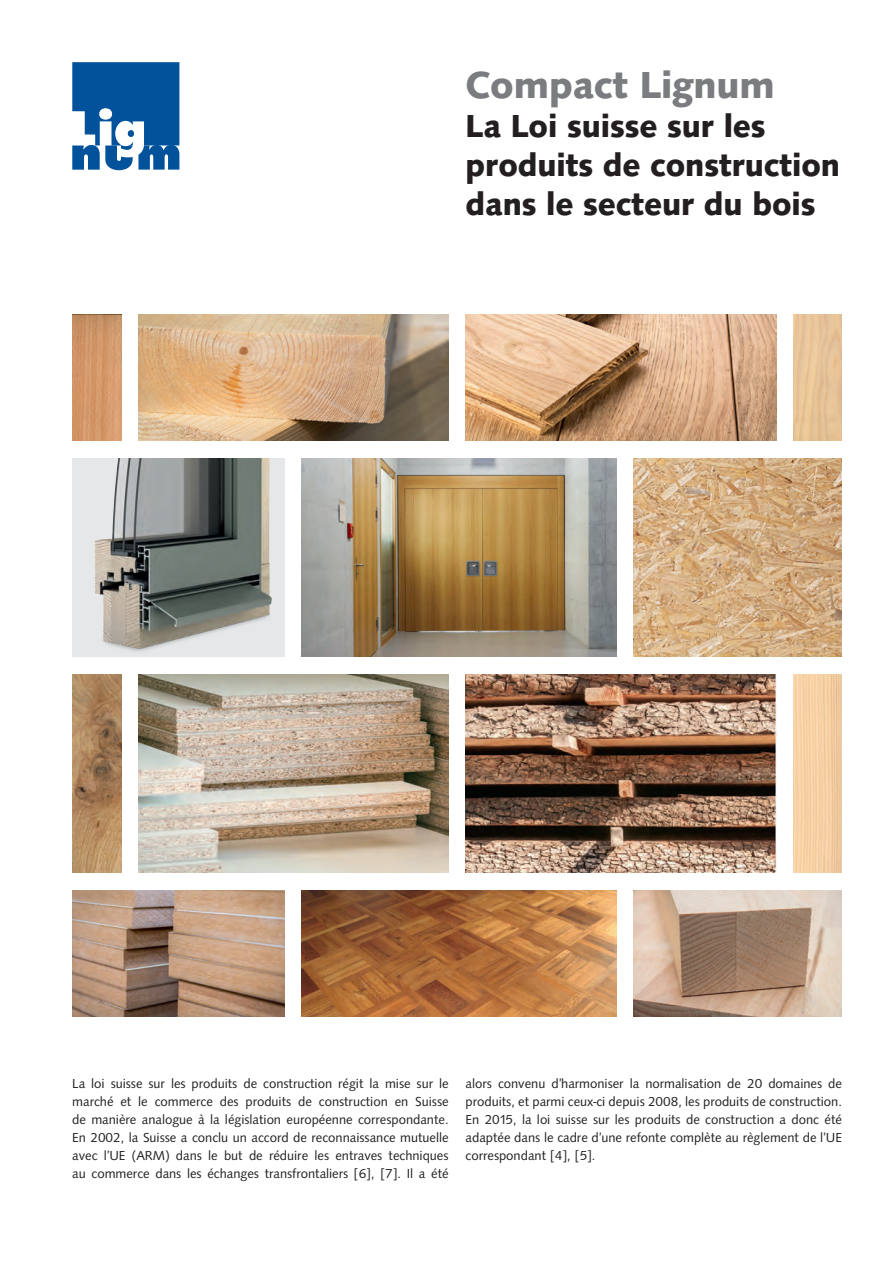
<style>
.page{position:relative;width:893px;height:1263px;background:#fff}
.page>*{position:absolute;margin:0;border:0;box-sizing:border-box;transform-origin:0 0}
.t1{font:700 39px "Syntax";color:#7a7c7f}
.t2{font:700 33px/39px "Syntax";color:#231f20}
.t3{font:13.5px/18px "Syntax";color:#231f20;text-align:justify}
</style>
<div class="page">
<svg style="left:72px;top:62px;width:107px;height:108px"></svg>
<img style="left:72px;top:458px;width:213px;height:198px">
<img style="left:138px;top:674px;width:311px;height:198px">
<img style="left:138px;top:314px;width:311px;height:126px">
<img style="left:302px;top:890px;width:315px;height:126px">
<img style="left:466px;top:314px;width:310px;height:126px">
<img style="left:72px;top:674px;width:49px;height:198px">
<img style="left:72px;top:314px;width:49px;height:126px">
<img style="left:466px;top:674px;width:310px;height:198px">
<img style="left:72px;top:890px;width:213px;height:126px">
<img style="left:634px;top:458px;width:208px;height:198px">
<img style="left:302px;top:458px;width:315px;height:198px">
<img style="left:634px;top:890px;width:208px;height:126px">
<img style="left:793px;top:674px;width:49px;height:198px">
<img style="left:793px;top:422px;width:49px;height:18px">
<img style="left:793px;top:314px;width:49px;height:108px">
<h1 class="t1" style="left:466px;top:62px;width:311px">Compact Lignum</h1>
<h2 class="t2" style="left:466px;top:107px;width:376px">La Loi suisse sur les produits de construction dans le secteur du bois</h2>
<p class="t3" style="left:72px;top:1075px;width:378px">La loi suisse sur les produits de construction régit la mise sur le marché et le commerce des produits de construction en Suisse de manière analogue à la législation européenne correspondante.<br>En 2002, la Suisse a conclu un accord de reconnaissance mutuelle avec l’UE (ARM) dans le but de réduire les entraves techniques au commerce dans les échanges transfrontaliers [6], [7]. Il a été</p>
<p class="t3" style="left:466px;top:1075px;width:378px">alors convenu d’harmoniser la normalisation de 20 domaines de produits, et parmi ceux-ci depuis 2008, les produits de construction.<br>En 2015, la loi suisse sur les produits de construction a donc été adaptée dans le cadre d’une refonte complète au règlement de l’UE correspondant [4], [5].</p>
</div>
